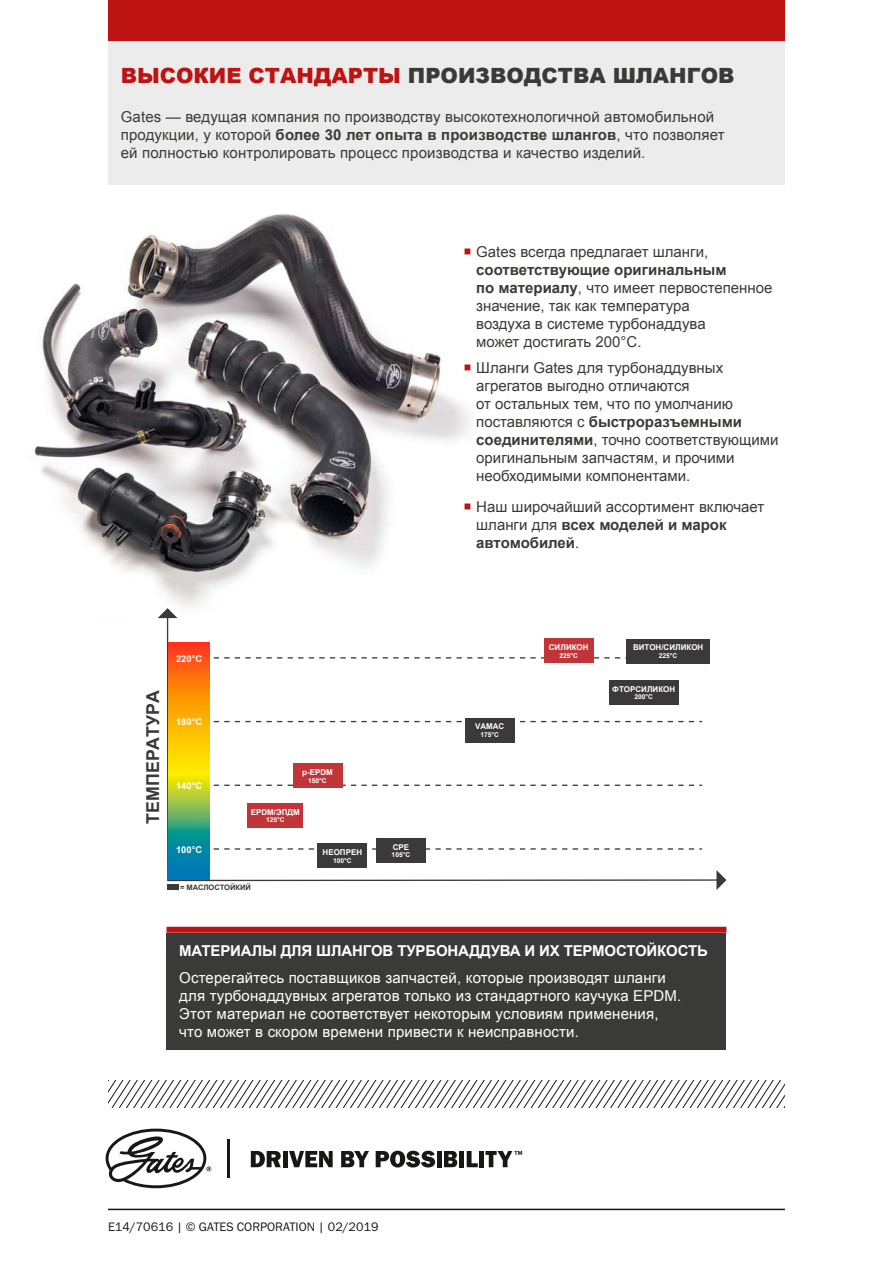
<style>
.page{position:relative;width:893px;height:1263px;background:#fff}
.page>*{position:absolute;margin:0;border:0;box-sizing:border-box;transform-origin:0 0}
.BODY_-_Title{font:900 21px "Arial";color:#3a3a39}
.t1{font:700 17.7px "Arial";color:#3b3939}
.BODY_-_Copy{font:15px/18px "Arial";color:#3a3a39}
.BODY_-_Black_frame{font:15px/18px "Arial";letter-spacing:.01em;color:#fff}
.BODY_-_Black_frame-2{font:700 15px "Arial";letter-spacing:-.01em;color:#fff}
.BODY_-_Footer{font:12.75px "Franklin Gothic URW Boo";color:#181716}
.t2{font:700 9.3px "Arial";color:#fff}
.t3{font:700 7.95px "Arial";color:#fff}
.t4{font:700 7.5px "Arial";color:#3b3939}
.t5{font:700 6.6px "Arial";color:#fff}
.s1{color:#bd1312}
.s2{font-weight:700}
</style>
<div class="page">
<hr style="left:227px;top:1139px;width:3px;height:39px;background:#181716">
<svg style="left:251px;top:1151px;width:30px;height:16px"></svg>
<div style="left:283px;top:1151px;width:5px;height:16px;background:#181716"></div>
<svg style="left:289px;top:1151px;width:44px;height:16px"></svg>
<svg style="left:341px;top:1151px;width:28px;height:16px"></svg>
<svg style="left:376px;top:1151px;width:59px;height:16px"></svg>
<div style="left:437px;top:1151px;width:5px;height:16px;background:#181716"></div>
<svg style="left:444px;top:1151px;width:13px;height:16px"></svg>
<div style="left:459px;top:1151px;width:5px;height:16px;background:#181716"></div>
<svg style="left:467px;top:1151px;width:11px;height:16px"></svg>
<div style="left:479px;top:1151px;width:5px;height:16px;background:#181716"></div>
<svg style="left:485px;top:1151px;width:37px;height:16px"></svg>
<svg style="left:106px;top:1128px;width:105px;height:60px"></svg>
<hr style="left:108px;top:1209px;width:677px;height:1px;background:#181716">
<svg style="left:108px;top:1080px;width:677px;height:27px"></svg>
<img style="left:34px;top:214px;width:436px;height:410px">
<div style="left:108px;top:40px;width:677px;height:145px;background:#ececec"></div>
<div style="left:167px;top:933px;width:559px;height:117px;background:#3a3a39"></div>
<div style="left:167px;top:927px;width:559px;height:6px;background:#bd1312"></div>
<svg style="left:214px;top:657px;width:413px;height:1px"></svg>
<svg style="left:214px;top:721px;width:488px;height:1px"></svg>
<svg style="left:214px;top:785px;width:488px;height:1px"></svg>
<svg style="left:214px;top:848px;width:488px;height:2px"></svg>
<hr style="left:168px;top:879px;width:550px;height:2px;background:#3b3939">
<svg style="left:716px;top:870px;width:10px;height:20px"></svg>
<hr style="left:167px;top:617px;width:1px;height:264px;background:#3b3939">
<svg style="left:158px;top:608px;width:20px;height:10px"></svg>
<svg style="left:168px;top:643px;width:42px;height:237px;background:#b1a036"></svg>
<div style="left:318px;top:843px;width:49px;height:25px;background:#3b3939"></div>
<div style="left:376px;top:838px;width:50px;height:25px;background:#3b3939"></div>
<div style="left:465px;top:718px;width:50px;height:25px;background:#3b3939"></div>
<div style="left:627px;top:639px;width:83px;height:25px;background:#3b3939"></div>
<div style="left:609px;top:680px;width:69px;height:25px;background:#3b3939"></div>
<div style="left:248px;top:803px;width:55px;height:25px;background:#c13538"></div>
<div style="left:293px;top:763px;width:49px;height:25px;background:#c13538"></div>
<div style="left:544px;top:638px;width:50px;height:25px;background:#c13538"></div>
<div style="left:167px;top:884px;width:12px;height:5px;background:#3b3939"></div>
<div style="left:108px;top:0;width:677px;height:40px;background:#bd1312"></div>
<svg style="left:465px;top:248px;width:5px;height:6px"></svg>
<svg style="left:465px;top:365px;width:5px;height:6px"></svg>
<svg style="left:465px;top:504px;width:5px;height:5px"></svg>
<p class="BODY_-_Title" style="left:121px;top:60px;width:615px"><span class="s1">ВЫСОКИЕ СТАНДАРТЫ</span> ПРОИЗВОДСТВА ШЛАНГОВ</p>
<p class="BODY_-_Copy" style="left:121px;top:108px;width:605px">Gates — ведущая компания по производству высокотехнологичной автомобильной продукции, у которой <span class="s2">более 30 лет опыта в производстве шлангов</span>, что позволяет ей полностью контролировать процесс производства и качество изделий.</p>
<p class="BODY_-_Copy" style="left:476px;top:243px;width:298px">Gates всегда предлагает шланги, <span class="s2">соответствующие оригинальным<br>по материалу</span>, что имеет первостепенное значение, так как температура<br>воздуха в системе турбонаддува<br>может достигать 200°C.</p>
<p class="BODY_-_Copy" style="left:476px;top:359px;width:304px">Шланги Gates для турбонаддувных агрегатов выгодно отличаются<br>от остальных тем, что по умолчанию поставляются с <span class="s2">быстроразъемными соединителями</span>, точно соответствующими оригинальным запчастям, и прочими необходимыми компонентами.</p>
<p class="BODY_-_Copy" style="left:476px;top:498px;width:289px">Наш широчайший ассортимент включает шланги для <span class="s2">всех моделей и марок автомобилей</span>.</p>
<p class="t1" style="left:140px;top:823px;width:135px;rotate:-90deg">ТЕМПЕРАТУРА</p>
<p class="t2" style="left:176px;top:652px;width:28px">220°C</p>
<p class="t2" style="left:176px;top:715px;width:28px">180°C</p>
<p class="t2" style="left:176px;top:779px;width:28px">140°C</p>
<p class="t3" style="left:302px;top:766px;width:32px">p-EPDM</p>
<p class="t5" style="left:308px;top:776px;width:20px">150°C</p>
<p class="t3" style="left:251px;top:806px;width:51px">EPDM/ЭПДМ</p>
<p class="t5" style="left:266px;top:815px;width:20px">125°C</p>
<p class="t2" style="left:176px;top:843px;width:28px">100°C</p>
<p class="t3" style="left:323px;top:846px;width:41px">НЕОПРЕН</p>
<p class="t4" style="left:180px;top:882px;width:72px">= МАСЛОСТОЙКИЙ</p>
<p class="t5" style="left:333px;top:856px;width:20px">100°C</p>
<p class="t3" style="left:393px;top:841px;width:18px">CPE</p>
<p class="t5" style="left:392px;top:850px;width:20px">105°C</p>
<p class="t3" style="left:475px;top:721px;width:31px">VAMAC</p>
<p class="t5" style="left:480px;top:730px;width:20px">175°C</p>
<p class="t3" style="left:549px;top:641px;width:41px">СИЛИКОН</p>
<p class="t5" style="left:559px;top:651px;width:20px">225°C</p>
<p class="t3" style="left:633px;top:642px;width:72px">ВИТОН/СИЛИКОН</p>
<p class="t3" style="left:612px;top:683px;width:64px">ФТОРСИЛИКОН</p>
<p class="t5" style="left:659px;top:651px;width:20px">225°C</p>
<p class="t5" style="left:634px;top:692px;width:20px">200°C</p>
<p class="BODY_-_Black_frame-2" style="left:179px;top:941px;width:530px">МАТЕРИАЛЫ ДЛЯ ШЛАНГОВ ТУРБОНАДДУВА И ИХ ТЕРМОСТОЙКОСТЬ</p>
<p class="BODY_-_Black_frame" style="left:179px;top:969px;width:503px">Остерегайтесь поставщиков запчастей, которые производят шланги для турбонаддувных агрегатов только из стандартного каучука EPDM.<br>Этот материал не соответствует некоторым условиям применения, что может в скором времени привести к неисправности.</p>
<p class="BODY_-_Footer" style="left:108px;top:1219px;width:272px">E14/70616 | © GATES CORPORATION | 02/2019</p>
</div>
